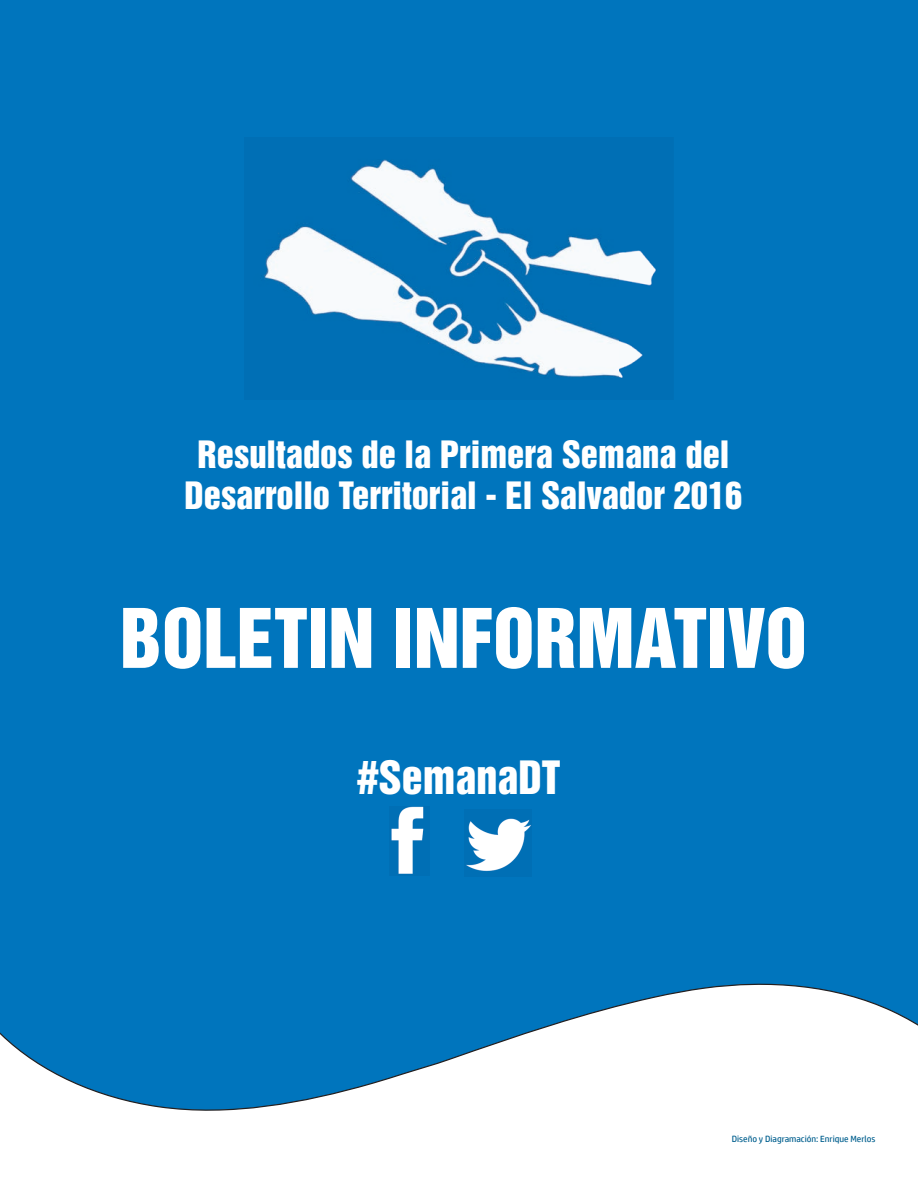
<style>
.page{position:relative;width:918px;height:1188px;background:#fff}
.page>*{position:absolute;margin:0;border:0;box-sizing:border-box;transform-origin:0 0}
.t1{font:75px "Helvetica Inserat LT Std";color:#fff}
.t2{font:42px "Helvetica Inserat LT Std";color:#fff}
.t3{font:34.5px/41.4px "Helvetica Inserat LT Std";color:#fff;text-align:center}
.t4{font:9px "HP Simplified";color:#005f8e}
</style>
<div class="page">
<div style="left:0;top:0;width:918px;height:978px;background:#0075bd"></div>
<img style="left:245px;top:138px;width:428px;height:262px">
<svg style="left:0;top:978px;width:918px;height:133px"></svg>
<img style="left:389px;top:806px;width:40px;height:70px">
<img style="left:465px;top:809px;width:67px;height:68px">
<p class="t3" style="left:185px;top:435px;width:559px">Resultados de la Primera Semana del<br>Desarrollo Territorial - El Salvador 2016</p>
<h1 class="t1" style="left:120px;top:594px;width:688px">BOLETIN INFORMATIVO</h1>
<p class="t2" style="left:357px;top:752px;width:205px">#SemanaDT</p>
<p class="t4" style="left:732px;top:1134px;width:145px">Diseño y Diagramación: Enrique Merlos</p>
</div>
